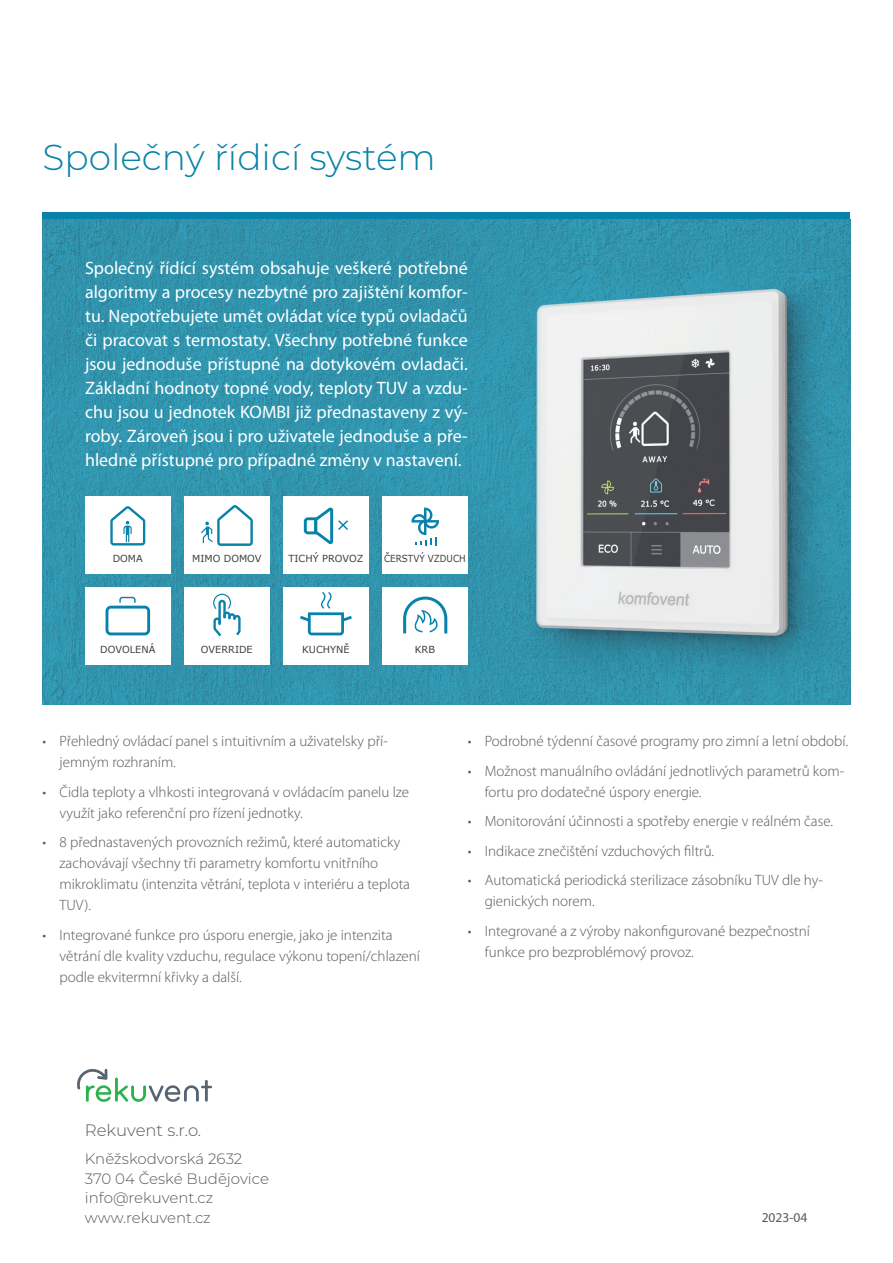
<style>
.page{position:relative;width:893px;height:1263px;background:#fff}
.page>*{position:absolute;margin:0;border:0;box-sizing:border-box;transform-origin:0 0}
.t1{font:300 36px "Montserrat";color:#0882aa}
.t2{font:18px/24px "Myriad Pro";color:#fff;text-align:justify}
.t3{font:300 16.5px "Montserrat";color:#57585a}
.t4{font:300 15px/21px "Myriad Pro";color:#57585a}
.t5{font:300 15px/19.5px "Montserrat";color:#57585a}
.t6{font:13.5px "Myriad Pro";color:#57585a}
.t7{font:9.75px "Verdana";color:#3e3e3f}
.t8{font:9.75px "Verdana";color:#3e3e3f;scale:.9 1}
</style>
<div class="page">
<img style="left:43px;top:219px;width:807px;height:486px">
<div style="left:85px;top:497px;width:86px;height:77px;background:#fff"></div>
<svg style="left:110px;top:506px;width:35px;height:39px"></svg>
<div style="left:184px;top:497px;width:86px;height:77px;background:#fff"></div>
<svg style="left:201px;top:505px;width:52px;height:41px"></svg>
<div style="left:283px;top:497px;width:86px;height:77px;background:#fff"></div>
<svg style="left:304px;top:507px;width:44px;height:37px"></svg>
<div style="left:382px;top:497px;width:86px;height:77px;background:#fff"></div>
<svg style="left:411px;top:508px;width:28px;height:37px"></svg>
<div style="left:85px;top:587px;width:86px;height:77px;background:#fff"></div>
<svg style="left:106px;top:597px;width:44px;height:38px"></svg>
<div style="left:184px;top:587px;width:86px;height:77px;background:#fff"></div>
<svg style="left:213px;top:594px;width:28px;height:42px"></svg>
<div style="left:283px;top:587px;width:86px;height:77px;background:#fff"></div>
<svg style="left:300px;top:592px;width:52px;height:43px"></svg>
<div style="left:382px;top:587px;width:86px;height:77px;background:#fff"></div>
<svg style="left:403px;top:596px;width:44px;height:37px"></svg>
<div style="left:43px;top:213px;width:807px;height:6px;background:#0882aa"></div>
<svg style="left:77px;top:1069px;width:135px;height:33px"></svg>
<h1 class="t1" style="left:43px;top:133px;width:395px">Společný řídicí systém</h1>
<p class="t2" style="left:85px;top:256px;width:384px">Společný řídící systém obsahuje veškeré potřebné algoritmy a procesy nezbytné pro zajištění komfor&shy;tu. Nepotřebujete umět ovládat více typů ovladačů či pracovat s termostaty. Všechny potřebné funkce jsou jednoduše přístupné na dotykovém ovladači.<br>Základní hodnoty topné vody, teploty TUV a vzdu&shy;chu jsou u jednotek KOMBI již přednastaveny z vý&shy;roby. Zároveň jsou i pro uživatele jednoduše a pře&shy;hledně přístupné pro případné změny v nastavení.</p>
<p class="t7" style="left:113px;top:552px;width:32px">DOMA</p>
<p class="t7" style="left:192px;top:552px;width:71px">MIMO DOMOV</p>
<p class="t7" style="left:288px;top:552px;width:76px">TICHÝ PROVOZ</p>
<p class="t8" style="left:384px;top:552px;width:92px">ČERSTVÝ VZDUCH</p>
<p class="t7" style="left:100px;top:643px;width:57px">DOVOLENÁ</p>
<p class="t7" style="left:201px;top:643px;width:53px">OVERRIDE</p>
<p class="t7" style="left:302px;top:643px;width:49px">KUCHYNĚ</p>
<p class="t7" style="left:415px;top:643px;width:22px">KRB</p>
<p class="t4" style="left:60px;top:731px;width:330px;text-indent:-17px">• Přehledný ovládací panel s intuitivním a uživatelsky pří&shy;jemným rozhraním.</p>
<p class="t4" style="left:60px;top:781px;width:351px;text-indent:-17px">• Čidla teploty a vlhkosti integrovaná v ovládacím panelu lze využít jako referenční pro řízení jednotky.</p>
<p class="t4" style="left:60px;top:832px;width:352px;text-indent:-17px">• 8 přednastavených provozních režimů, které automaticky zachovávají všechny tři parametry komfortu vnitřního mikroklimatu (intenzita větrání, teplota v interiéru a teplota TUV).</p>
<p class="t4" style="left:60px;top:924px;width:362px;text-indent:-17px">• Integrované funkce pro úsporu energie, jako je intenzita větrání dle kvality vzduchu, regulace výkonu topení/chlazení podle ekvitermní křivky a další.</p>
<p class="t4" style="left:468px;top:731px;width:382px">• Podrobné týdenní časové programy pro zimní a letní období.</p>
<p class="t4" style="left:485px;top:760px;width:361px;text-indent:-17px">• Možnost manuálního ovládání jednotlivých parametrů kom&shy;fortu pro dodatečné úspory energie.</p>
<p class="t4" style="left:468px;top:811px;width:367px">• Monitorování účinnosti a spotřeby energie v reálném čase.</p>
<p class="t4" style="left:468px;top:840px;width:248px">• Indikace znečištění vzduchových filtrů.</p>
<p class="t4" style="left:485px;top:870px;width:340px;text-indent:-17px">• Automatická periodická sterilizace zásobníku TUV dle hy&shy;gienických norem.</p>
<p class="t4" style="left:485px;top:920px;width:327px;text-indent:-17px">• Integrované a z výroby nakonfigurované bezpečnostní funkce pro bezproblémový provoz.</p>
<p class="t3" style="left:85px;top:1119px;width:118px">Rekuvent s.r.o.</p>
<p class="t5" style="left:85px;top:1148px;width:186px">Kněžskodvorská 2632<br>370 04 České Budějovice info@rekuvent.cz www.rekuvent.cz</p>
<p class="t6" style="left:762px;top:1209px;width:47px">2023-04</p>
</div>
